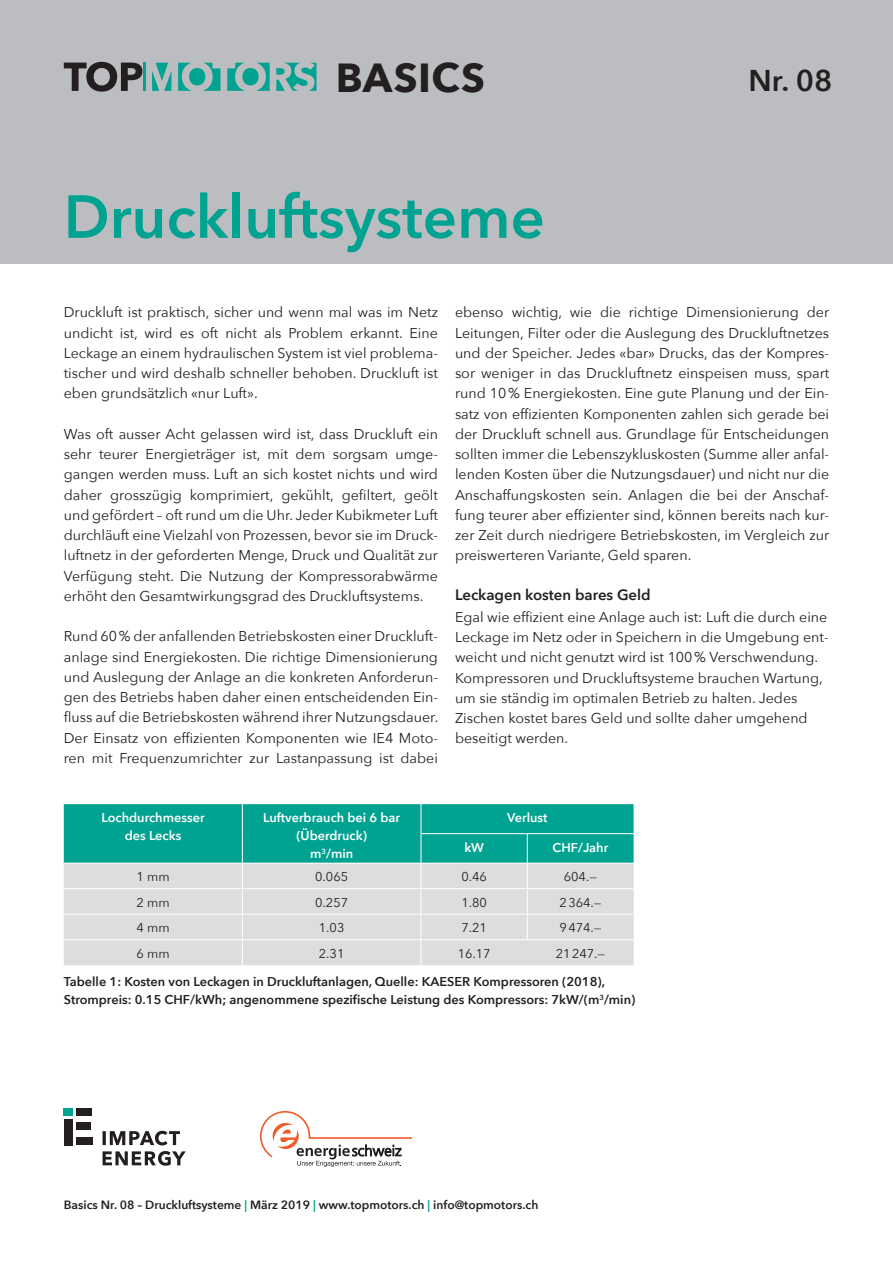
<style>
.page{position:relative;width:893px;height:1263px;background:#fff}
.page>*{position:absolute;margin:0;border:0;box-sizing:border-box;transform-origin:0 0}
.t1{font:600 60px "Avenir Next";color:#00a291}
.t2{font:700 40.5px "Avenir Next";letter-spacing:.01em;color:#231f20}
.t3{font:600 30px "Avenir Next";color:#231f20}
._07_Zwischentitel{font:600 15px "Avenir Next";color:#231f20}
._04_Fliesstext{font:14.25px/20.2px "Avenir Next";color:#231f20;text-align:justify}
._07_Zwischentitel-2{font:14.25px/20.2px "Avenir Next";color:#231f20}
._09a_Bildlegende{font:600 12.75px/18px "Avenir Next";color:#231f20}
._11_Tabelle_Titel{font:600 12.75px/18px "Avenir Next";color:#fff;text-align:center}
._10_Tabelle{font:12.75px "Avenir Next";color:#231f20}
.t4{font:600 12px "Avenir Next";color:#231f20}
.s1{color:#00a291}
</style>
<div class="page">
<svg style="left:260px;top:1111px;width:152px;height:56px"></svg>
<svg style="left:103px;top:1151px;width:83px;height:15px"></svg>
<svg style="left:103px;top:1131px;width:77px;height:14px"></svg>
<div style="left:64px;top:1119px;width:9px;height:26px;background:#231f20"></div>
<div style="left:64px;top:1108px;width:9px;height:8px;background:#00a291"></div>
<div style="left:76px;top:1108px;width:16px;height:8px;background:#231f20"></div>
<div style="left:76px;top:1123px;width:15px;height:7px;background:#231f20"></div>
<div style="left:76px;top:1137px;width:17px;height:8px;background:#231f20"></div>
<div style="left:0;top:0;width:893px;height:264px;background:#bcbdc0"></div>
<svg style="left:64px;top:62px;width:78px;height:30px"></svg>
<svg style="left:178px;top:63px;width:42px;height:28px"></svg>
<hr style="left:144px;top:63px;width:2px;height:28px;background:#00a291">
<svg style="left:152px;top:63px;width:20px;height:28px"></svg>
<svg style="left:227px;top:63px;width:43px;height:28px"></svg>
<svg style="left:276px;top:63px;width:40px;height:28px"></svg>
<svg style="left:64px;top:804px;width:570px;height:161px;background:#8ec8c4"></svg>
<h2 class="t2" style="left:336px;top:42px;width:151px">BASICS</h2>
<h3 class="t3" style="left:748px;top:55px;width:85px">Nr. 08</h3>
<h1 class="t1" style="left:64px;top:165px;width:483px">Druckluftsysteme</h1>
<p class="_04_Fliesstext" style="left:64px;top:302px;width:376px">Druckluft ist praktisch, sicher und wenn mal was im Netz undicht ist, wird es oft nicht als Problem erkannt. Eine Leckage an einem hydraulischen System ist viel problema&shy;tischer und wird deshalb schneller behoben. Druckluft ist eben grundsätzlich «nur Luft».</p>
<p class="_04_Fliesstext" style="left:64px;top:423px;width:376px">Was oft ausser Acht gelassen wird ist, dass Druckluft ein sehr teurer Energieträger ist, mit dem sorgsam umge&shy;gangen werden muss. Luft an sich kostet nichts und wird daher grosszügig komprimiert, gekühlt, gefiltert, geölt und gefördert – oft rund um die Uhr. Jeder Kubikmeter Luft durchläuft eine Vielzahl von Prozessen, bevor sie im Druck&shy;luftnetz in der geforderten Menge, Druck und Qualität zur Verfügung steht. Die Nutzung der Kompressorabwärme erhöht den Gesamtwirkungsgrad des Druckluftsystems.</p>
<p class="_04_Fliesstext" style="left:64px;top:626px;width:376px">Rund 60% der anfallenden Betriebskosten einer Druckluft&shy;anlage sind Energiekosten. Die richtige Dimensionierung und Auslegung der Anlage an die konkreten Anforderun&shy;gen des Betriebs haben daher einen entscheidenden Ein&shy;fluss auf die Betriebskosten während ihrer Nutzungsdauer.<br>Der Einsatz von effizienten Komponenten wie IE4 Moto&shy;ren mit Frequenzumrichter zur Lastanpassung ist dabei</p>
<p class="_04_Fliesstext" style="left:455px;top:302px;width:376px">ebenso wichtig, wie die richtige Dimensionierung der Leitungen, Filter oder die Auslegung des Druckluftnetzes und der Speicher. Jedes «bar» Drucks, das der Kompres&shy;sor weniger in das Druckluftnetz einspeisen muss, spart rund 10% Energiekosten. Eine gute Planung und der Ein&shy;satz von effizienten Komponenten zahlen sich gerade bei der Druckluft schnell aus. Grundlage für Entscheidungen sollten immer die Lebenszykluskosten (Summe aller anfal&shy;lenden Kosten über die Nutzungsdauer) und nicht nur die Anschaffungskosten sein. Anlagen die bei der Anschaf&shy;fung teurer aber effizienter sind, können bereits nach kur&shy;zer Zeit durch niedrigere Betriebskosten, im Vergleich zur preiswerteren Variante, Geld sparen.</p>
<p class="_07_Zwischentitel" style="left:455px;top:582px;width:197px">Leckagen kosten bares Geld</p>
<p class="_07_Zwischentitel-2" style="left:455px;top:606px;width:375px">Egal wie effizient eine Anlage auch ist: Luft die durch eine Leckage im Netz oder in Speichern in die Umgebung ent&shy;weicht und nicht genutzt wird ist 100% Verschwendung.<br>Kompressoren und Druckluftsysteme brauchen Wartung, um sie ständig im optimalen Betrieb zu halten. Jedes Zischen kostet bares Geld und sollte daher umgehend beseitigt werden.</p>
<p class="_11_Tabelle_Titel" style="left:101px;top:808px;width:105px">Lochdurchmesser</p>
<p class="_11_Tabelle_Titel" style="left:125px;top:826px;width:58px">des Lecks</p>
<p class="_11_Tabelle_Titel" style="left:263px;top:808px;width:139px">Luftverbrauch bei 6 bar (Überdruck)</p>
<p class="_11_Tabelle_Titel" style="left:310px;top:844px;width:45px">m<sup>3</sup>/min</p>
<p class="_11_Tabelle_Titel" style="left:507px;top:808px;width:42px">Verlust</p>
<p class="_11_Tabelle_Titel" style="left:464px;top:838px;width:21px">kW</p>
<p class="_11_Tabelle_Titel" style="left:552px;top:838px;width:57px">CHF/Jahr</p>
<p class="_10_Tabelle" style="left:137px;top:866px;width:35px">1 mm</p>
<p class="_10_Tabelle" style="left:315px;top:866px;width:34px">0.065</p>
<p class="_10_Tabelle" style="left:461px;top:866px;width:27px">0.46</p>
<p class="_10_Tabelle" style="left:564px;top:866px;width:35px">604.—</p>
<p class="_10_Tabelle" style="left:137px;top:891px;width:35px">2 mm</p>
<p class="_10_Tabelle" style="left:315px;top:891px;width:34px">0.257</p>
<p class="_10_Tabelle" style="left:461px;top:891px;width:27px">1.80</p>
<p class="_10_Tabelle" style="left:559px;top:891px;width:44px">2364.—</p>
<p class="_10_Tabelle" style="left:137px;top:917px;width:35px">4 mm</p>
<p class="_10_Tabelle" style="left:319px;top:917px;width:27px">1.03</p>
<p class="_10_Tabelle" style="left:461px;top:917px;width:27px">7.21</p>
<p class="_10_Tabelle" style="left:559px;top:917px;width:44px">9474.—</p>
<p class="_10_Tabelle" style="left:137px;top:942px;width:35px">6 mm</p>
<p class="_10_Tabelle" style="left:319px;top:942px;width:27px">2.31</p>
<p class="_10_Tabelle" style="left:458px;top:942px;width:34px">16.17</p>
<p class="_10_Tabelle" style="left:556px;top:942px;width:51px">21247.—</p>
<p class="_09a_Bildlegende" style="left:64px;top:972px;width:573px">Tabelle 1: Kosten von Leckagen in Druckluftanlagen, Quelle: KAESER Kompressoren (2018),<br>Strompreis: 0.15 CHF/kWh; angenommene spezifische Leistung des Kompressors: 7kW/(m<sup>3</sup>/min)</p>
<p class="t4" style="left:64px;top:1194px;width:476px">Basics Nr. 08 – Druckluftsysteme <span class="s1">|</span> März 2019 <span class="s1">|</span> www.topmotors.ch <span class="s1">|</span> info@topmotors.ch</p>
</div>
